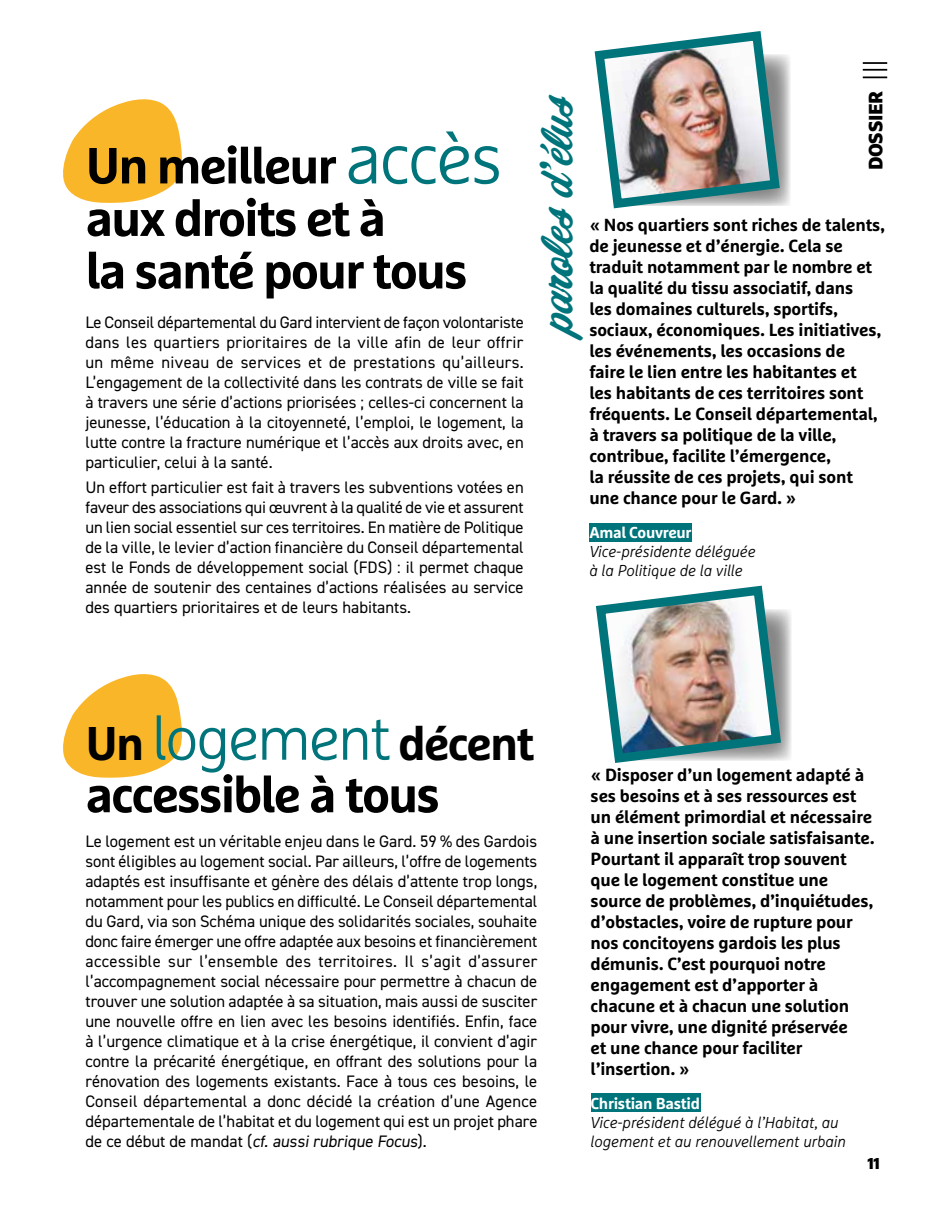
<style>
.page{position:relative;width:943px;height:1216px;background:#fff}
.page>*{position:absolute;margin:0;border:0;box-sizing:border-box;transform-origin:0 0}
.t1{font:700 50.75px/52.5px "Marselis Pro";letter-spacing:-.04em;color:#000}
.t2{font:700 47.25px "Marselis Pro";letter-spacing:-.04em;color:#000}
.t3{font:42px "Corner Store JF";color:#00747b}
.t4{font:900 19.25px "Marselis Pro";letter-spacing:-.015em;color:#000}
.t5{font:700 17.5px/21px "Marselis Pro";letter-spacing:-.01em;color:#000}
.t6{font:16.62px/19.9px "DIN2014";color:#000;text-align:justify}
.t7{font:italic 300 15.75px/18.9px "Marselis Pro";color:#000}
.t8{font:700 15.75px "Marselis Pro";letter-spacing:-.02em;color:#fff}
.t9{font:900 15.75px "Marselis Pro";color:#000}
.s1{font-weight:300;font-size:71.75px;color:#00747b}
.s2{font-weight:300;font-size:61.25px;color:#00747b}
</style>
<div class="page">
<hr style="left:862px;top:62px;width:25px;height:2px;background:#000">
<hr style="left:862px;top:69px;width:25px;height:2px;background:#000">
<hr style="left:862px;top:76px;width:25px;height:2px;background:#000">
<svg style="left:63px;top:99px;width:119px;height:104px"></svg>
<svg style="left:63px;top:674px;width:119px;height:104px"></svg>
<svg style="left:784px;top:55px;width:6px;height:151px"></svg>
<svg style="left:786px;top:610px;width:6px;height:150px"></svg>
<div style="left:589px;top:523px;width:102px;height:18px;background:#00747b"></div>
<div style="left:590px;top:1093px;width:110px;height:18px;background:#00747b"></div>
<img style="left:594px;top:31px;width:190px;height:178px">
<img style="left:595px;top:585px;width:191px;height:178px">
<h1 class="t1" style="left:85px;top:138px;width:419px">Un meilleur <span class="s1">accès</span></h1>
<h1 class="t1" style="left:85px;top:191px;width:384px">aux droits et à<br>la santé pour tous</h1>
<p class="t6" style="left:85px;top:312px;width:440px">Le Conseil départemental du Gard intervient de façon volontariste dans les quartiers prioritaires de la ville afin de leur offrir un même niveau de services et de prestations qu’ailleurs.<br>L’engagement de la collectivité dans les contrats de ville se fait à travers une série d’actions priorisées ; celles-ci concernent la jeunesse, l’éducation à la citoyenneté, l’emploi, le logement, la lutte contre la fracture numérique et l’accès aux droits avec, en particulier, celui à la santé.</p>
<p class="t6" style="left:85px;top:477px;width:440px">Un effort particulier est fait à travers les subventions votées en faveur des associations qui œuvrent à la qualité de vie et assurent un lien social essentiel sur ces territoires. En matière de Politique de la ville, le levier d’action financière du Conseil départemental est le Fonds de développement social (FDS) : il permet chaque année de soutenir des centaines d’actions réalisées au service des quartiers prioritaires et de leurs habitants.</p>
<p class="t4" style="left:863px;top:170px;width:81px;rotate:-90deg">DOSSIER</p>
<h3 class="t3" style="left:526px;top:333px;width:241px;rotate:-90deg">paroles d’élus</h3>
<p class="t5" style="left:589px;top:214px;width:297px">« Nos quartiers sont riches de talents, de jeunesse et d’énergie. Cela se traduit notamment par le nombre et la qualité du tissu associatif, dans<br>les domaines culturels, sportifs, sociaux, économiques. Les initiatives, les événements, les occasions de faire le lien entre les habitantes et<br>les habitants de ces territoires sont fréquents. Le Conseil départemental, à travers sa politique de la ville, contribue, facilite l’émergence,<br>la réussite de ces projets, qui sont une chance pour le Gard. »</p>
<p class="t8" style="left:589px;top:523px;width:104px">Amal Couvreur</p>
<p class="t7" style="left:589px;top:542px;width:168px">Vice-présidente déléguée à la Politique de la ville</p>
<h2 class="t2" style="left:85px;top:713px;width:450px">Un <span class="s2">logement</span> décent</h2>
<h1 class="t1" style="left:85px;top:767px;width:356px">accessible à tous</h1>
<p class="t6" style="left:85px;top:831px;width:453px">Le logement est un véritable enjeu dans le Gard. 59 % des Gardois sont éligibles au logement social. Par ailleurs, l’offre de logements adaptés est insuffisante et génère des délais d’attente trop longs, notamment pour les publics en difficulté. Le Conseil départemental du Gard, via son Schéma unique des solidarités sociales, souhaite donc faire émerger une offre adaptée aux besoins et financièrement accessible sur l’ensemble des territoires. Il s’agit d’assurer l’accompagnement social nécessaire pour permettre à chacun de trouver une solution adaptée à sa situation, mais aussi de susciter une nouvelle offre en lien avec les besoins identifiés. Enfin, face à l’urgence climatique et à la crise énergétique, il convient d’agir contre la précarité énergétique, en offrant des solutions pour la rénovation des logements existants. Face à tous ces besoins, le Conseil départemental a donc décidé la création d’une Agence départementale de l’habitat et du logement qui est un projet phare d e ce d é b ut d e m a n d at (cf. aussi rubrique Focus) .</p>
<p class="t5" style="left:590px;top:763px;width:285px">« Disposer d’un logement adapté à ses besoins et à ses ressources est un élément primordial et nécessaire à une insertion sociale satisfaisante.<br>Pourtant il apparaît trop souvent que le logement constitue une source de problèmes, d’inquiétudes, d’obstacles, voire de rupture pour nos concitoyens gardois les plus démunis. C’est pourquoi notre engagement est d’apporter à chacune et à chacun une solution pour vivre, une dignité préservée<br>et une chance pour faciliter l’insertion. »</p>
<p class="t8" style="left:590px;top:1093px;width:111px">Christian Bastid</p>
<p class="t7" style="left:590px;top:1112px;width:257px">Vice-président délégué à l’Habitat, au logement et au renouvellement urbain</p>
<p class="t9" style="left:867px;top:1153px;width:14px">11</p>
</div>
